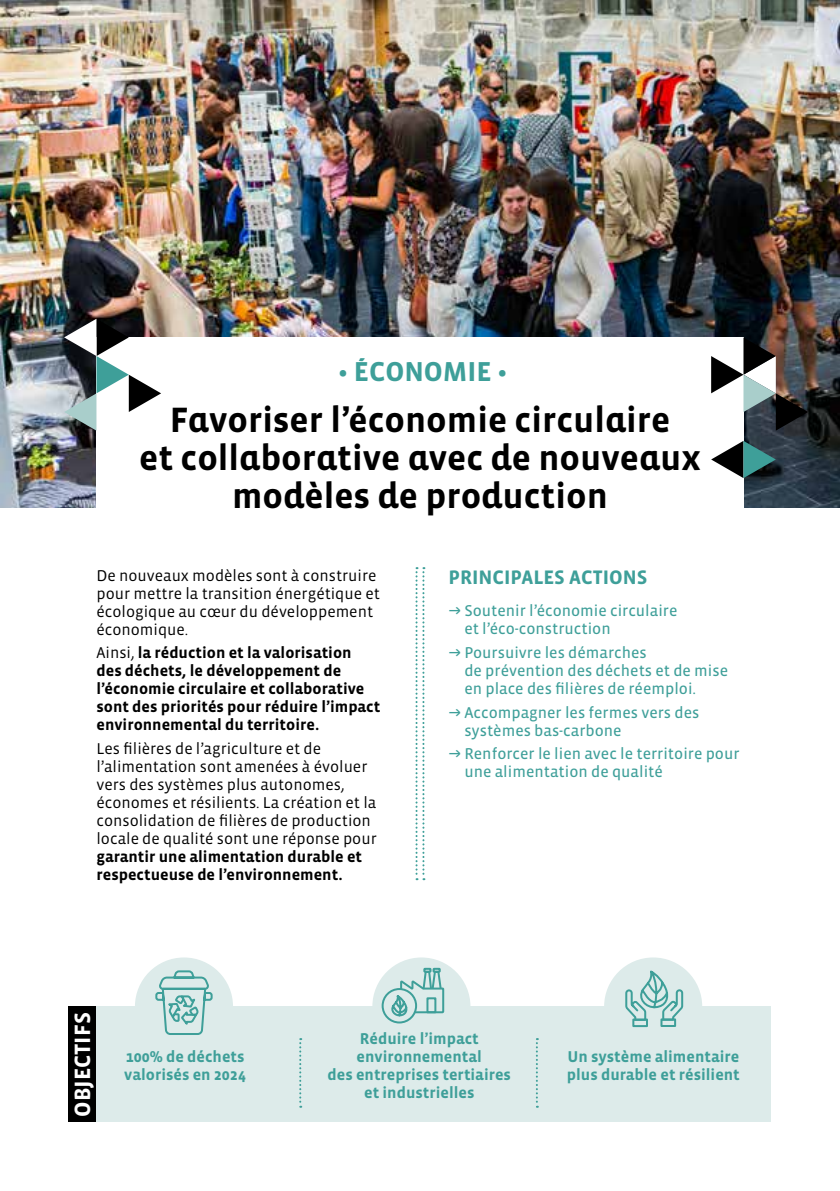
<style>
.page{position:relative;width:840px;height:1191px;background:#fff}
.page>*{position:absolute;margin:0;border:0;box-sizing:border-box;transform-origin:0 0}
.t1{font:700 36px/38px "Vista Sans Alt";color:#000;text-align:center}
.t2{font:700 28px "Vista Sans OT";color:#3e9f99}
.t3{font:700 22.6px "Vista Sans OT";color:#fff}
.t4{font:700 20px "Vista Sans OT";color:#3e9f99}
.t5{font:16px/18px "Vista Sans OT";color:#000}
.t6{font:16px/18px "Vista Sans OT";color:#3e9f99}
.t7{font:700 16px/18px "Vista Sans OT";color:#000}
.t8{font:700 16px/18px "Vista Sans OT";color:#3e9f99}
.s1{font-weight:400}
</style>
<div class="page">
<img style="left:0;top:0;width:839px;height:507px">
<div style="left:372px;top:957px;width:98px;height:98px;background:#ddebea;border-radius:50%"></div>
<div style="left:135px;top:957px;width:98px;height:98px;background:#ddebea;border-radius:50%"></div>
<div style="left:603px;top:957px;width:98px;height:98px;background:#ddebea;border-radius:50%"></div>
<div style="left:68px;top:1006px;width:702px;height:116px;background:#ddebea"></div>
<svg style="left:299px;top:1038px;width:2px;height:69px"></svg>
<svg style="left:535px;top:1038px;width:2px;height:69px"></svg>
<div style="left:68px;top:1006px;width:28px;height:116px;background:#000"></div>
<svg style="left:415px;top:567px;width:9px;height:313px"></svg>
<svg style="left:155px;top:970px;width:58px;height:65px"></svg>
<div style="left:632px;top:1018px;width:15px;height:9px;border:2px solid #3e9f99"></div>
<div style="left:660px;top:1018px;width:15px;height:9px;border:2px solid #3e9f99"></div>
<svg style="left:625px;top:970px;width:58px;height:52px"></svg>
<svg style="left:382px;top:989px;width:34px;height:33px"></svg>
<div style="left:381px;top:988px;width:36px;height:35px;border:2px solid #3e9f99;border-radius:50%"></div>
<svg style="left:387px;top:957px;width:58px;height:60px"></svg>
<div style="left:96px;top:337px;width:647px;height:193px;background:#fff"></div>
<svg style="left:711px;top:337px;width:96px;height:94px"></svg>
<svg style="left:711px;top:441px;width:64px;height:37px"></svg>
<svg style="left:64px;top:319px;width:97px;height:112px"></svg>
<h2 class="t2" style="left:338px;top:357px;width:170px">• ÉCONOMIE •</h2>
<h1 class="t1" style="left:139px;top:401px;width:563px">Favoriser l’économie circulaire<br>et collaborative avec de nouveaux modèles de production</h1>
<p class="t5" style="left:96px;top:566px;width:285px">De nouveaux modèles sont à construire pour mettre la transition énergétique et écologique au cœur du développement économique.</p>
<p class="t7" style="left:96px;top:644px;width:285px"><span class="s1">Ainsi,</span> la réduction et la valorisation des déchets, le développement de l’économie circulaire et collaborative sont des priorités pour réduire l’impact environnemental du territoire.</p>
<p class="t5" style="left:96px;top:740px;width:282px">Les filières de l’agriculture et de l’alimentation sont amenées à évoluer vers des systèmes plus autonomes, économes et résilients. La création et la consolidation de filières de production locale de qualité sont une réponse pour</p>
<p class="t7" style="left:96px;top:848px;width:267px">garantir une alimentation durable et respectueuse de l’environnement.</p>
<p class="t4" style="left:448px;top:567px;width:200px">PRINCIPALES ACTIONS</p>
<p class="t6" style="left:464px;top:602px;width:214px;text-indent:-16px">→ Soutenir l’économie circulaire et l’éco-construction</p>
<p class="t6" style="left:464px;top:644px;width:265px;text-indent:-16px">→ Poursuivre les démarches<br>de prévention des déchets et de mise en place des filières de réemploi.</p>
<p class="t6" style="left:464px;top:703px;width:236px;text-indent:-16px">→ Accompagner les fermes vers des systèmes bas-carbone</p>
<p class="t6" style="left:464px;top:745px;width:276px;text-indent:-16px">→ Renforcer le lien avec le territoire pour une alimentation de qualité</p>
<h3 class="t3" style="left:71px;top:1116px;width:106px;rotate:-90deg">OBJECTIFS</h3>
<p class="t8" style="left:124px;top:1048px;width:123px">100% de déchets valorisés en 2024</p>
<p class="t8" style="left:327px;top:1030px;width:185px;text-align:center">Réduire l’impact environnemental<br>des entreprises tertiaires et industrielles</p>
<p class="t8" style="left:566px;top:1048px;width:174px">Un système alimentaire plus durable et résilient</p>
</div>
